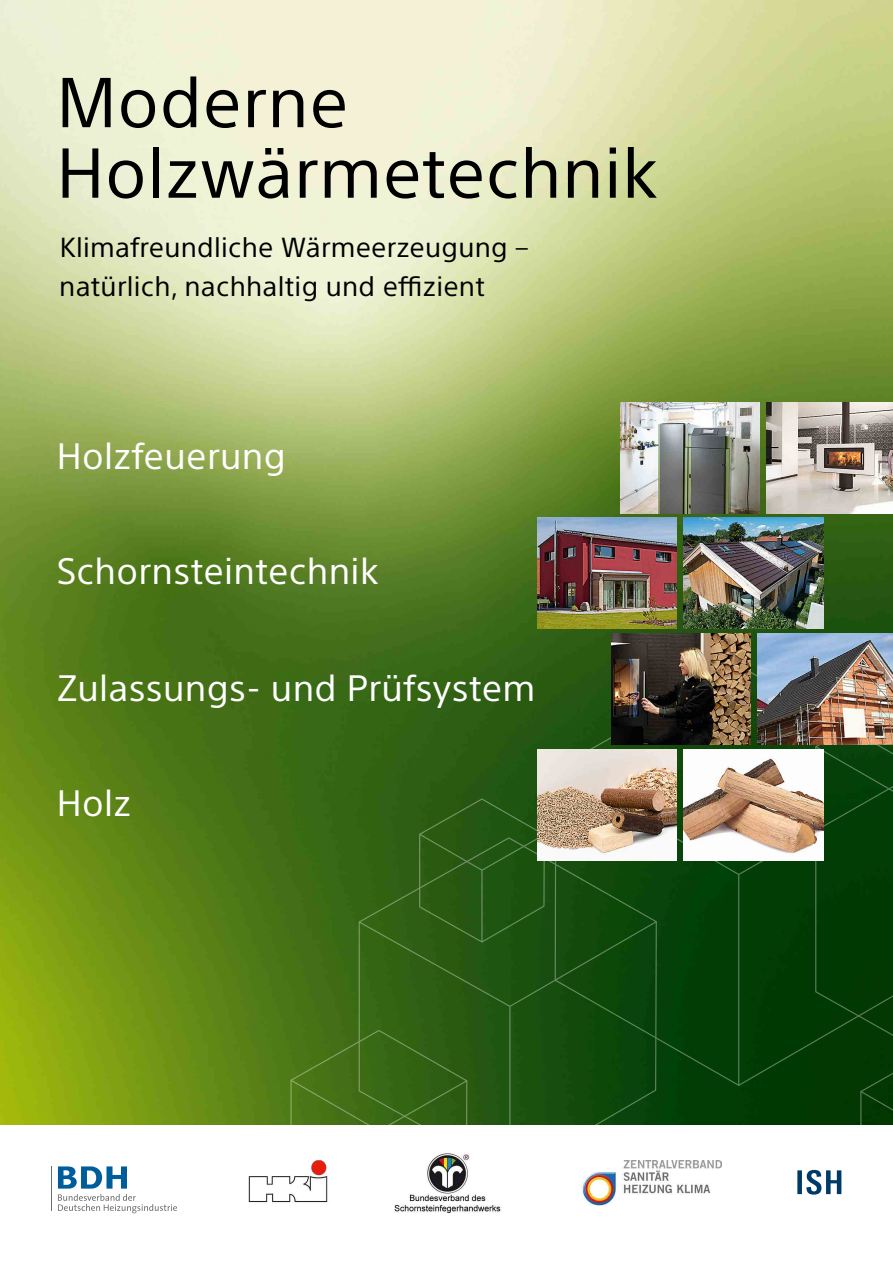
<style>
.page{position:relative;width:893px;height:1263px;background:#fff}
.page>*{position:absolute;margin:0;border:0;box-sizing:border-box;transform-origin:0 0}
.t1{font:69px/70.5px "SST";letter-spacing:.01em;color:#000}
.t2{font:36px "SST";letter-spacing:.01em;color:#fff}
.t3{font:27px/39px "SST";letter-spacing:.01em;color:#000}
</style>
<div class="page">
<img style="left:0;top:0;width:893px;height:1124px">
<svg style="left:553px;top:664px;width:260px;height:104px;background:#205412"></svg>
<div style="left:657px;top:768px;width:80px;height:319px;background:#024006"></div>
<div style="left:737px;top:860px;width:76px;height:227px;background:#023d05"></div>
<svg style="left:813px;top:627px;width:80px;height:497px;background:#043c05"></svg>
<svg style="left:290px;top:798px;width:367px;height:326px;background:#285b13"></svg>
<hr style="left:51px;top:1166px;width:1px;height:45px;background:#6e6e6e">
<svg style="left:58px;top:1166px;width:69px;height:22px"></svg>
<svg style="left:58px;top:1194px;width:119px;height:19px"></svg>
<img style="left:248px;top:1160px;width:80px;height:43px">
<img style="left:394px;top:1152px;width:107px;height:62px">
<img style="left:581px;top:1160px;width:141px;height:46px">
<svg style="left:797px;top:1170px;width:44px;height:24px"></svg>
<img style="left:611px;top:633px;width:140px;height:112px">
<img style="left:766px;top:402px;width:127px;height:111px">
<img style="left:537px;top:518px;width:140px;height:111px">
<img style="left:684px;top:518px;width:139px;height:111px">
<img style="left:537px;top:749px;width:140px;height:111px">
<img style="left:758px;top:633px;width:135px;height:112px">
<img style="left:684px;top:749px;width:139px;height:111px">
<img style="left:620px;top:402px;width:140px;height:111px">
<h1 class="t1" style="left:57px;top:67px;width:603px">Moderne<br>Holzwärmetechnik</h1>
<p class="t3" style="left:59px;top:228px;width:471px">Klimafreundliche Wärmeerzeugung – natürlich, nachhaltig und effizient</p>
<h2 class="t2" style="left:57px;top:435px;width:231px">Holzfeuerung</h2>
<h2 class="t2" style="left:57px;top:550px;width:323px">Schornsteintechnik</h2>
<h2 class="t2" style="left:57px;top:667px;width:480px">Zulassungs- und Prüfsystem</h2>
<h2 class="t2" style="left:57px;top:781px;width:76px">Holz</h2>
</div>
